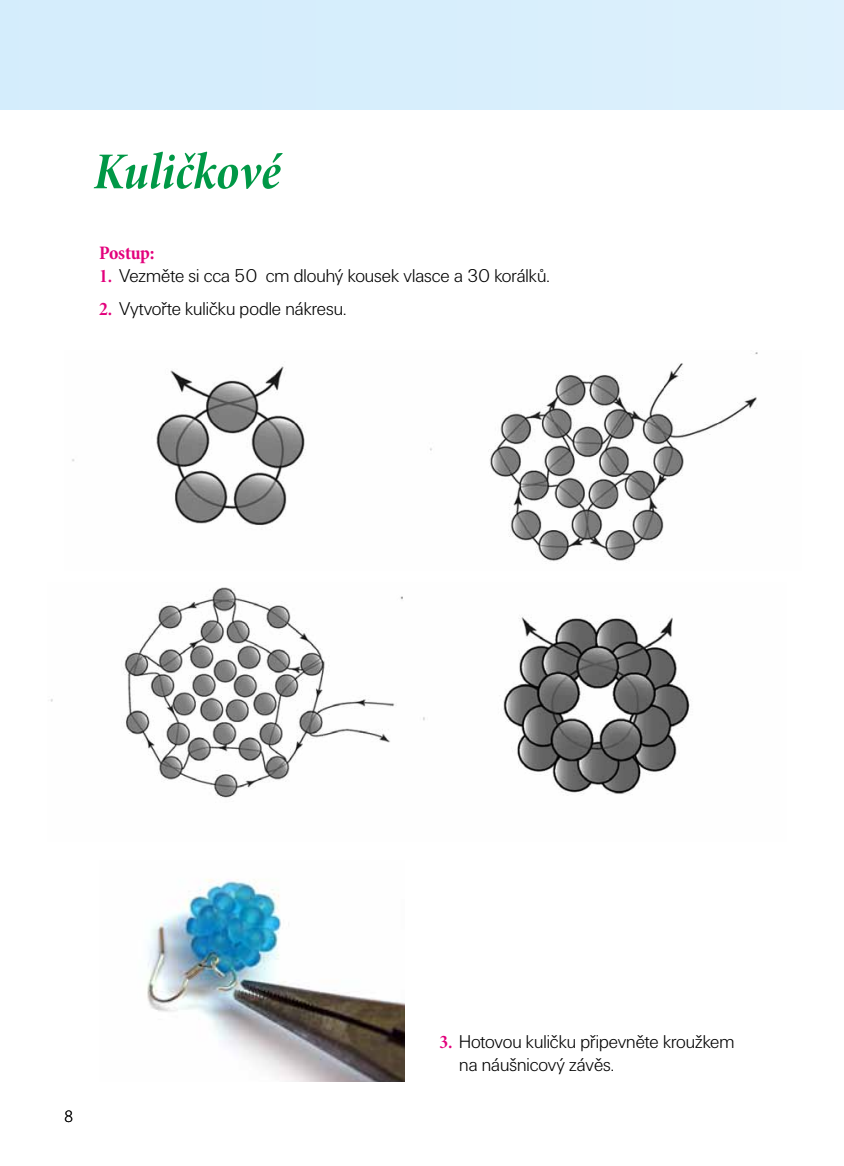
<style>
.page{position:relative;width:844px;height:1166px;background:#fff}
.page>*{position:absolute;margin:0;border:0;box-sizing:border-box;transform-origin:0 0}
.t1{font:52.5px "Minion Pro Bold Cn It Subh";letter-spacing:-.005em;color:#009846}
.t2{font:19.25px/23.1px "U001 DOT Ligh";color:#000}
.t3{font:700 condensed 19.25px "Minion Pro";letter-spacing:-.015em;color:#e3007c}
.t4{font:300 17.5px "Myriad Pro";color:#000}
.s1{font-family:"Minion Pro Bold Cn Subh";color:#e3007c}
</style>
<div class="page">
<img style="left:147px;top:879px;width:257px;height:202px">
<img style="left:72px;top:352px;width:686px;height:212px">
<img style="left:50px;top:587px;width:640px;height:211px">
<div style="left:0;top:0;width:843px;height:110px;background:#d7eefc"></div>
<h1 class="t1" style="left:93px;top:140px;width:188px">Kuličkové</h1>
<p class="t3" style="left:99px;top:241px;width:57px">Postup:</p>
<p class="t2" style="left:99px;top:264px;width:451px"><span class="s1">1.</span> Vezměte si cca 50 cm dlouhý kousek vlasce a 30 korálků.</p>
<p class="t2" style="left:99px;top:297px;width:248px"><span class="s1">2.</span> Vytvořte kuličku podle nákresu.</p>
<p class="t4" style="left:64px;top:1106px;width:10px">8</p>
<p class="t2" style="left:459px;top:1030px;width:277px;text-indent:-20px"><span class="s1">3.</span> Hotovou kuličku připevněte kroužkem na náušnicový závěs.</p>
</div>
